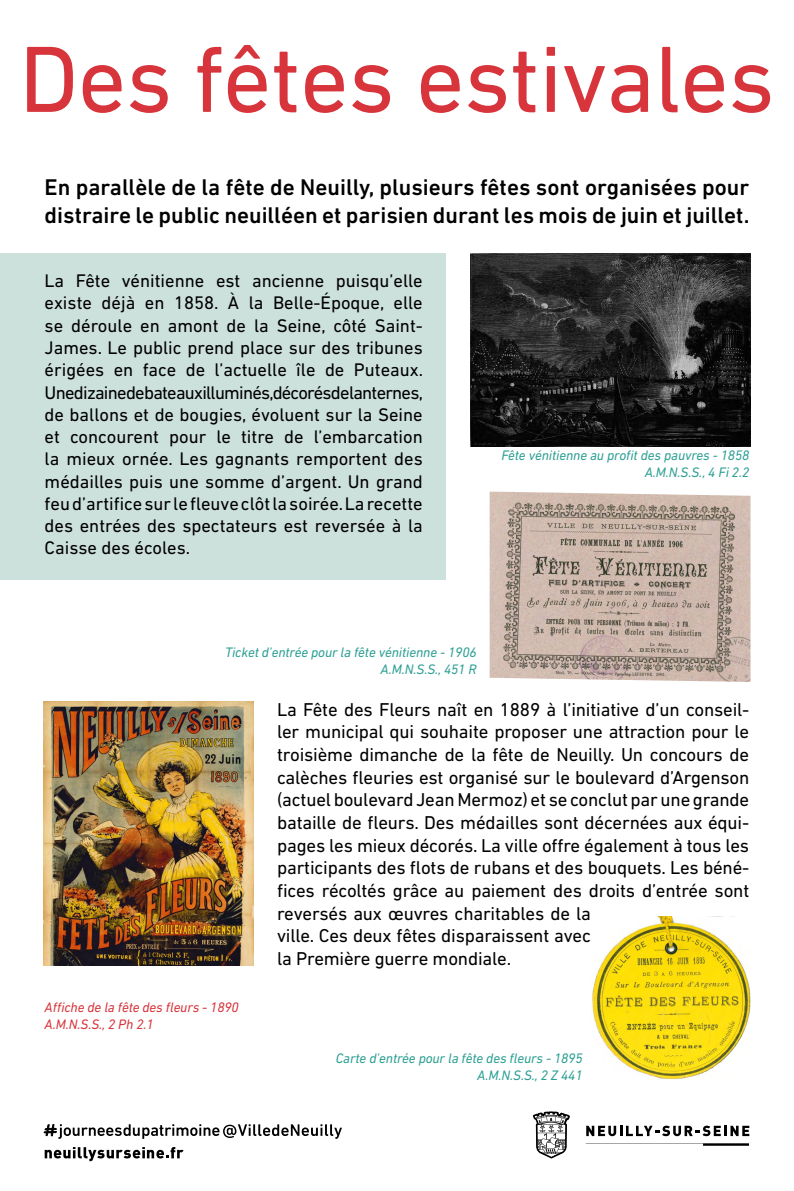
<style>
.page{position:relative;width:794px;height:1191px;background:#fff}
.page>*{position:absolute;margin:0;border:0;box-sizing:border-box;transform-origin:0 0}
.t1{font:95.55px "DIN Next LT Pro";letter-spacing:-.01em;color:#d7343b}
.t2{font:500 23.1px/27.7px "DIN Next LT Pro";color:#000}
.t3{font:18.9px/22.7px "DIN Next LT Pro";letter-spacing:-.01em;color:#000}
.t4{font:18.55px/22.3px "DIN Next LT Pro";color:#000;text-align:justify}
.t5{font:italic 14px/16.8px "DIN Next LT Pro";letter-spacing:-.01em;color:#2c9f93;text-align:right}
.t6{font:italic 14px/16.8px "DIN Next LT Pro";letter-spacing:-.01em;color:#d7343b}
</style>
<div class="page">
<svg style="left:45px;top:1147px;width:139px;height:14px"></svg>
<svg style="left:586px;top:1143px;width:163px;height:2px"></svg>
<svg style="left:586px;top:1125px;width:163px;height:11px"></svg>
<svg style="left:533px;top:1111px;width:37px;height:47px"></svg>
<svg style="left:44px;top:1124px;width:298px;height:14px"></svg>
<div style="left:0;top:253px;width:445px;height:327px;background:#cce0dc"></div>
<img style="left:44px;top:701px;width:209px;height:264px">
<img style="left:592px;top:916px;width:158px;height:163px">
<img style="left:470px;top:253px;width:280px;height:193px">
<img style="left:489px;top:491px;width:261px;height:191px">
<h1 class="t1" style="left:19px;top:24px;width:757px">Des fêtes estivales</h1>
<p class="t2" style="left:45px;top:173px;width:706px">En parallèle de la fête de Neuilly, plusieurs fêtes sont organisées pour distraire le public neuilléen et parisien durant les mois de juin et juillet.</p>
<p class="t4" style="left:45px;top:269px;width:380px">La Fête vénitienne est ancienne puisqu’elle existe déjà en 1858. À la Belle-Époque, elle se déroule en amont de la Seine, côté Saint-James. Le public prend place sur des tribunes érigées en face de l’actuelle île de Puteaux.<br>Une dizaine de bateaux illuminés, décorés de lanternes, de ballons et de bougies, évoluent sur la Seine et concourent pour le titre de l’embarcation la mieux ornée. Les gagnants remportent des médailles puis une somme d’argent. Un grand feu d’artifice sur le fleuve clôt la soirée. La recette des entrées des spectateurs est reversée à la Caisse des écoles.</p>
<p class="t5" style="left:501px;top:447px;width:249px">Fête vénitienne au profit des pauvres - 1858<br>A.M.N.S.S., 4 Fi 2.2</p>
<p class="t5" style="left:225px;top:643px;width:253px">Ticket d’entrée pour la fête vénitienne - 1906<br>A.M.N.S.S., 451 R</p>
<p class="t6" style="left:45px;top:998px;width:196px">Affiche de la fête des fleurs - 1890<br>A.M.N.S.S., 2 Ph 2.1</p>
<p class="t3" style="left:277px;top:697px;width:474px">La Fête des Fleurs naît en 1889 à l’initiative d’un conseil&shy;ler municipal qui souhaite proposer une attraction pour le troisième dimanche de la fête de Neuilly. Un concours de calèches fleuries est organisé sur le boulevard d’Argenson (actuel boulevard Jean Mermoz) et se conclut par une grande bataille de fleurs. Des médailles sont décernées aux équi&shy;pages les mieux décorés. La ville offre également à tous les participants des flots de rubans et des bouquets. Les béné&shy;fices récoltés grâce au paiement des droits d’entrée sont reversés aux œuvres charitables de la<br>ville. Ces deux fêtes disparaissent avec<br>la Première guerre mondiale.</p>
<p class="t5" style="left:336px;top:1049px;width:248px">Carte d’entrée pour la fête des fleurs - 1895<br>A.M.N.S.S., 2 Z 441</p>
</div>
